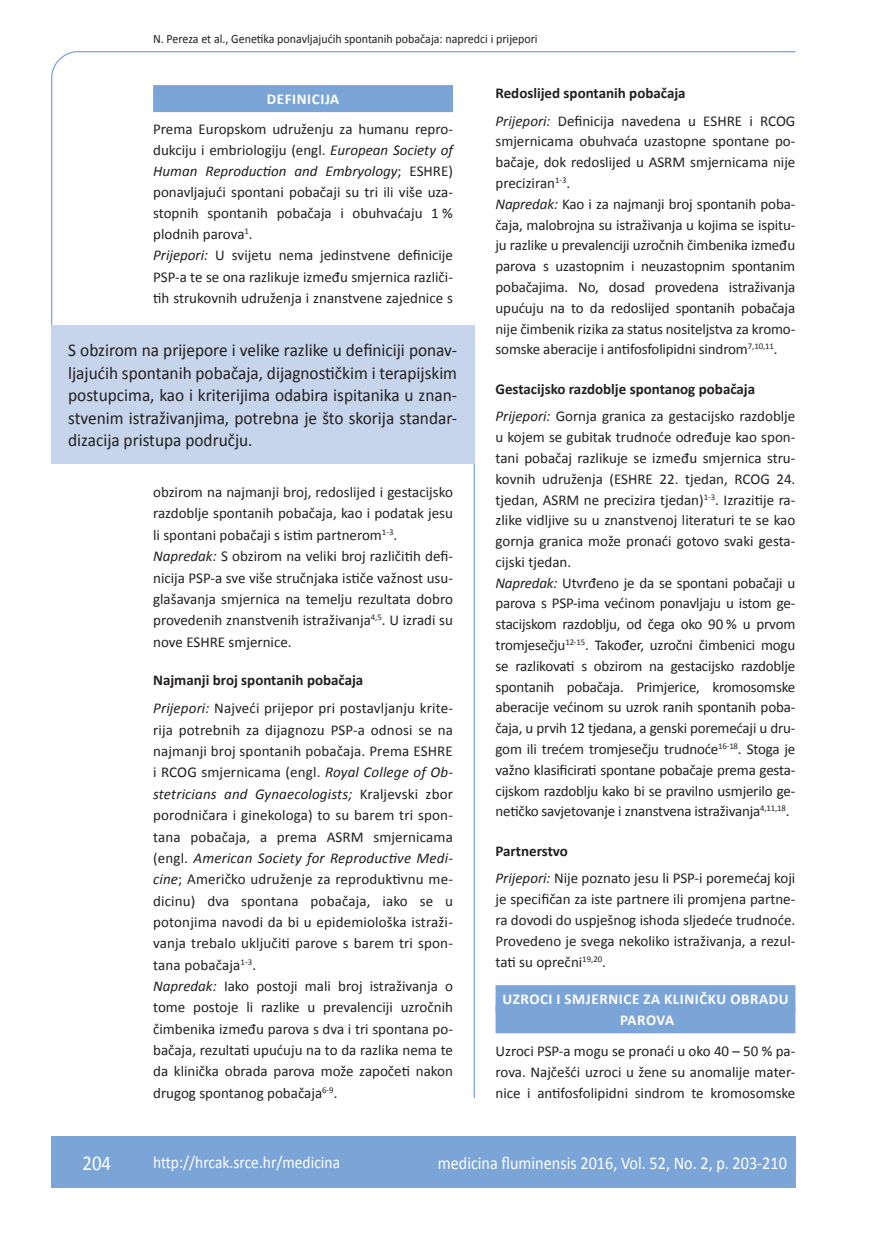
<style>
.page{position:relative;width:872px;height:1234px;background:#fff}
.page>*{position:absolute;margin:0;border:0;box-sizing:border-box;transform-origin:0 0}
.t1{font:21px "Calibri";color:#fff;scale:.9 1}
.t2{font:18px/22.5px "Calibri";color:#231f20;text-align:justify;scale:.96 1}
.t3{font:18px "Calibri";color:#fff;scale:.9 1}
.t4{font:17.25px "Calibri";color:#fff;scale:.9 1}
.t5{font:15px/20.7px "Calibri";color:#231f20}
.t6{font:700 15px/27.8px "Calibri";color:#231f20}
.t7{font:700 15px/21.1px "Calibri";letter-spacing:.04em;color:#fff;text-align:center}
.t8{font:12.75px "Calibri";color:#231f20;scale:.94 1}
.s1{font-style:italic}
.s2{font-weight:700}
.s3{font-weight:400;font-style:italic}
.s4{font-weight:400}
</style>
<div class="page">
<svg style="left:51px;top:51px;width:745px;height:275px"></svg>
<hr style="left:473px;top:463px;width:2px;height:634px;background:#7ca5d7">
<div style="left:51px;top:1135px;width:744px;height:51px;background:#7ca5d7"></div>
<div style="left:153px;top:85px;width:300px;height:27px;background:#7ca5d7"></div>
<div style="left:495px;top:984px;width:300px;height:27px;background:#7ca5d7"></div>
<div style="left:495px;top:1006px;width:300px;height:27px;background:#7ca5d7"></div>
<div style="left:51px;top:325px;width:423px;height:138px;background:#c6d5ec"></div>
<p class="t8" style="left:153px;top:30px;width:410px">N. Pereza et al., Genetika ponavljajućih spontanih pobačaja: napredci i prijepori</p>
<p class="t7" style="left:267px;top:88px;width:74px">DEFINICIJA</p>
<p class="t5" style="left:153px;top:118px;width:301px">Prema Europskom udruženju za humanu repro&shy;dukciju i embriologiju (engl. <span class="s1">European Society of Human Reproduction and Embryology</span>; ESHRE) ponavljajući spontani pobačaji su tri ili više uza&shy;stopnih spontanih pobačaja i obuhvaćaju 1 % plodnih parova<sup>1</sup>.<br><span class="s1">Prijepori:</span> U svijetu nema jedinstvene definicije PSP-a te se ona razlikuje između smjernica različi&shy;tih strukovnih udruženja i znanstvene zajednice s</p>
<p class="t2" style="left:68px;top:338px;width:407px">S obzirom na prijepore i velike razlike u definiciji ponav&shy;ljajućih spontanih pobačaja, dijagnostičkim i terapijskim postupcima, kao i kriterijima odabira ispitanika u znan&shy;stvenim istraživanjima, potrebna je što skorija standar&shy;dizacija pristupa području.</p>
<p class="t5" style="left:153px;top:480px;width:301px;line-height:21.3px">obzirom na najmanji broj, redoslijed i gestacijsko razdoblje spontanih pobačaja, kao i podatak jesu li spontani pobačaji s istim partnerom<sup>1-3</sup>.<br><span class="s1">Napredak:</span> S obzirom na veliki broj različitih defi&shy;nicija PSP-a sve više stručnjaka ističe važnost usu&shy;glašavanja smjernica na temelju rezultata dobro provedenih znanstvenih istraživanja<sup>4,5</sup>. U izradi su nove ESHRE smjernice.</p>
<p class="t5" style="left:153px;top:665px;width:301px;line-height:28.3px"><span class="s2">Najmanji broj spontanih pobačaja<br></span><span class="s1">Prijepori:</span> Najveći prijepor pri postavljanju krite-</p>
<p class="t5" style="left:153px;top:718px;width:301px;line-height:21.3px">rija potrebnih za dijagnozu PSP-a odnosi se na najmanji broj spontanih pobačaja. Prema ESHRE i RCOG smjernicama (engl. <span class="s1">Royal College of Ob&shy;stetricians and Gynaecologists;</span> Kraljevski zbor porodničara i ginekologa) to su barem tri spon&shy;tana pobačaja, a prema ASRM smjernicama (engl. <span class="s1">American Society for Reproductive Medi&shy;cine</span>; Američko udruženje za reproduktivnu me&shy;dicinu) dva spontana pobačaja, iako se u potonjima navodi da bi u epidemiološka istraži&shy;vanja trebalo uključiti parove s barem tri spon&shy;tana pobačaja<sup>1-3</sup>.<br><span class="s1">Napredak:</span> Iako postoji mali broj istraživanja o tome postoje li razlike u prevalenciji uzročnih čimbenika između parova s dva i tri spontana po&shy;bačaja, rezultati upućuju na to da razlika nema te da klinička obrada parova može započeti nakon drugog spontanog pobačaja<sup>6-9</sup>.</p>
<p class="t5" style="left:495px;top:78px;width:301px;line-height:27.8px"><span class="s2">Redoslijed spontanih pobačaja<br></span><span class="s1">Prijepori:</span> Definicija navedena u ESHRE i RCOG</p>
<p class="t5" style="left:495px;top:130px;width:301px">smjernicama obuhvaća uzastopne spontane po&shy;bačaje, dok redoslijed u ASRM smjernicama nije preciziran<sup>1-3</sup>.<br><span class="s1">Napredak:</span> Kao i za najmanji broj spontanih poba&shy;čaja, malobrojna su istraživanja u kojima se ispitu&shy;ju razlike u prevalenciji uzročnih čimbenika između parova s uzastopnim i neuzastopnim spontanim pobačajima. No, dosad provedena istraživanja upućuju na to da redoslijed spontanih pobačaja nije čimbenik rizika za status nositeljstva za kromo&shy;somske aberacije i antifosfolipidni sindrom<sup>7,10,11</sup>.</p>
<p class="t6" style="left:495px;top:374px;width:301px">Gestacijsko razdoblje spontanog pobačaja<br><span class="s3">Prijepori:</span> <span class="s4">Gornja granica za gestacijsko razdoblje</span></p>
<p class="t5" style="left:495px;top:426px;width:301px">u kojem se gubitak trudnoće određuje kao spon&shy;tani pobačaj razlikuje se između smjernica stru&shy;kovnih udruženja (ESHRE 22. tjedan, RCOG 24. tjedan, ASRM ne precizira tjedan)<sup>1-3</sup>. Izrazitije ra&shy;zlike vidljive su u znanstvenoj literaturi te se kao gornja granica može pronaći gotovo svaki gesta&shy;cijski tjedan.<br><span class="s1">Napredak:</span> Utvrđeno je da se spontani pobačaji u parova s PSP-ima većinom ponavljaju u istom ge&shy;stacijskom razdoblju, od čega oko 90 % u prvom tromjesečju<sup>12-15</sup>. Također, uzročni čimbenici mogu se razlikovati s obzirom na gestacijsko razdoblje spontanih pobačaja. Primjerice, kromosomske aberacije većinom su uzrok ranih spontanih poba&shy;čaja, u prvih 12 tjedana, a genski poremećaji u dru&shy;gom ili trećem tromjesečju trudnoće<sup>16-18</sup>. Stoga je važno klasificirati spontane pobačaje prema gesta&shy;cijskom razdoblju kako bi se pravilno usmjerilo ge&shy;netičko savjetovanje i znanstvena istraživanja<sup>4,11,18</sup>.</p>
<p class="t5" style="left:495px;top:835px;width:301px;line-height:27.8px"><span class="s2">Partnerstvo<br></span><span class="s1">Prijepori:</span> Nije poznato jesu li PSP-i poremećaj koji</p>
<p class="t5" style="left:495px;top:887px;width:301px;text-align:justify">je specifičan za iste partnere ili promjena partne&shy;ra dovodi do uspješnog ishoda sljedeće trudnoće.<br>Provedeno je svega nekoliko istraživanja, a rezul&shy;tati su oprečni<sup>19,20</sup>.</p>
<p class="t7" style="left:502px;top:987px;width:288px">UZROCI I SMJERNICE ZA KLINIČKU OBRADU<br>PAROVA</p>
<p class="t5" style="left:495px;top:1039px;width:301px;text-align:justify">Uzroci PSP-a mogu se pronaći u oko 40 – 50 % pa&shy;rova. Najčešći uzroci u žene su anomalije mater&shy;nice i antifosfolipidni sindrom te kromosomske</p>
<h1 class="t1" style="left:82px;top:1149px;width:33px">204</h1>
<p class="t4" style="left:153px;top:1150px;width:209px">http://hrcak.srce.hr/medicina</p>
<p class="t3" style="left:438px;top:1151px;width:389px">medicina fluminensis 2016, Vol. 52, No. 2, p. 203-210</p>
</div>
